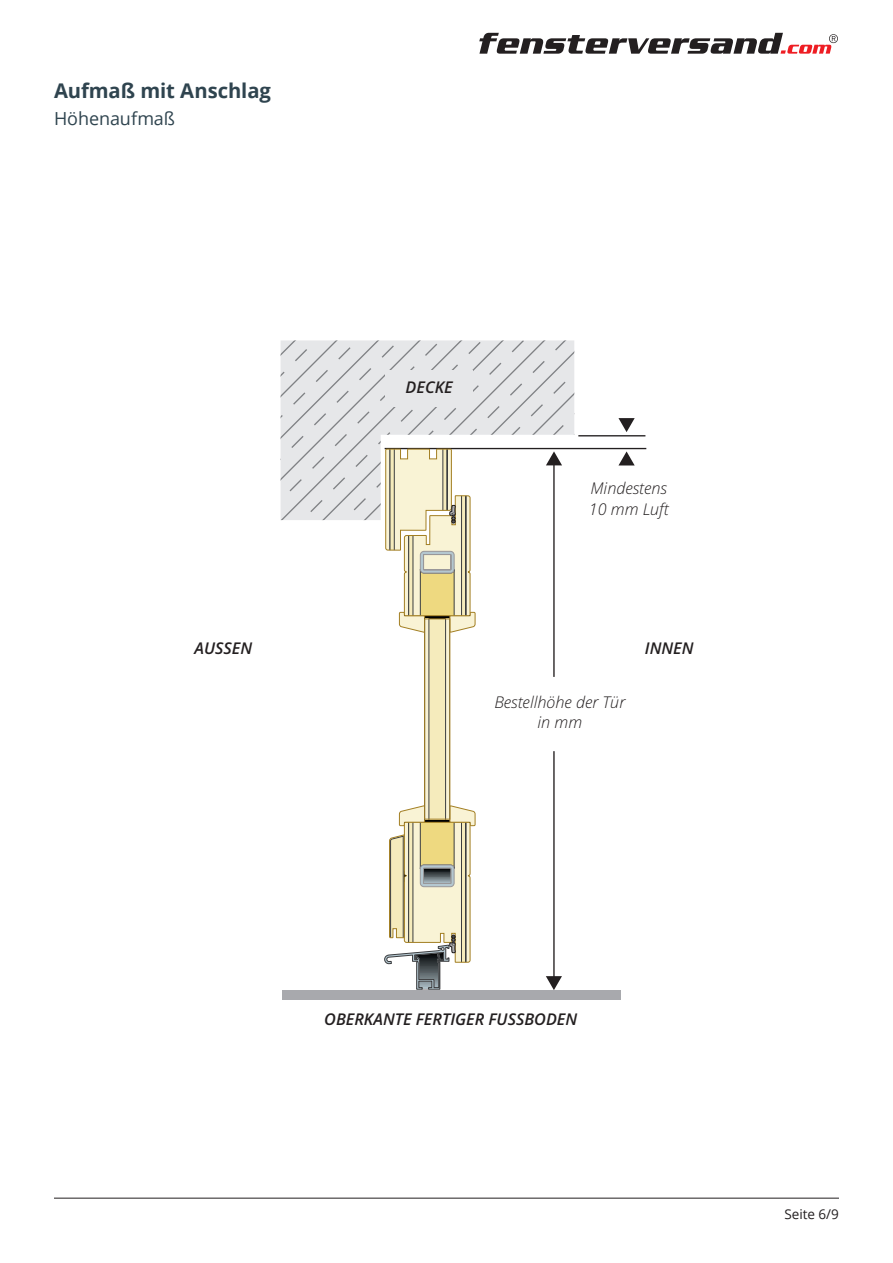
<style>
.page{position:relative;width:893px;height:1263px;background:#fff}
.page>*{position:absolute;margin:0;border:0;box-sizing:border-box;transform-origin:0 0}
.Head_Caslon{font:700 20.25px "Open Sans";letter-spacing:-.005em;color:#2f444f}
.Head_Caslon-2{font:18px "Open Sans";letter-spacing:-.005em;color:#2f444f}
.t1{font:italic 600 16.2px "Open Sans";color:#231f20}
.t2{font:italic 300 16.2px/20.2px "Open Sans";color:#231f20;text-align:center}
.t3{font:13.5px "Open Sans";color:#231f20}
</style>
<div class="page">
<hr style="left:54px;top:1198px;width:785px;height:1px;background:#231f20">
<svg style="left:479px;top:33px;width:359px;height:21px"></svg>
<hr style="left:385px;top:448px;width:261px;height:1px;background:#231f20">
<hr style="left:578px;top:435px;width:67px;height:1px;background:#231f20">
<svg style="left:618px;top:451px;width:17px;height:14px"></svg>
<svg style="left:618px;top:418px;width:17px;height:14px"></svg>
<div style="left:282px;top:990px;width:339px;height:9px;background:#a8a9ad"></div>
<svg style="left:281px;top:340px;width:293px;height:650px"></svg>
<div style="left:424px;top:619px;width:26px;height:200px;border:1px solid #a37f23"></div>
<p class="Head_Caslon" style="left:54px;top:77px;width:218px">Aufmaß mit Anschlag</p>
<p class="Head_Caslon-2" style="left:54px;top:106px;width:123px">Höhenaufmaß</p>
<p class="t1" style="left:406px;top:376px;width:49px">DECKE</p>
<p class="t2" style="left:589px;top:478px;width:81px;text-align:left">Mindestens<br>10 mm Luft</p>
<p class="t1" style="left:194px;top:637px;width:59px">AUSSEN</p>
<p class="t1" style="left:645px;top:637px;width:50px">INNEN</p>
<p class="t2" style="left:494px;top:691px;width:132px">Bestellhöhe der Tür in mm</p>
<p class="t1" style="left:324px;top:1008px;width:254px">OBERKANTE FERTIGER FUSSBODEN</p>
<p class="t3" style="left:784px;top:1205px;width:56px">Seite 6/9</p>
</div>
